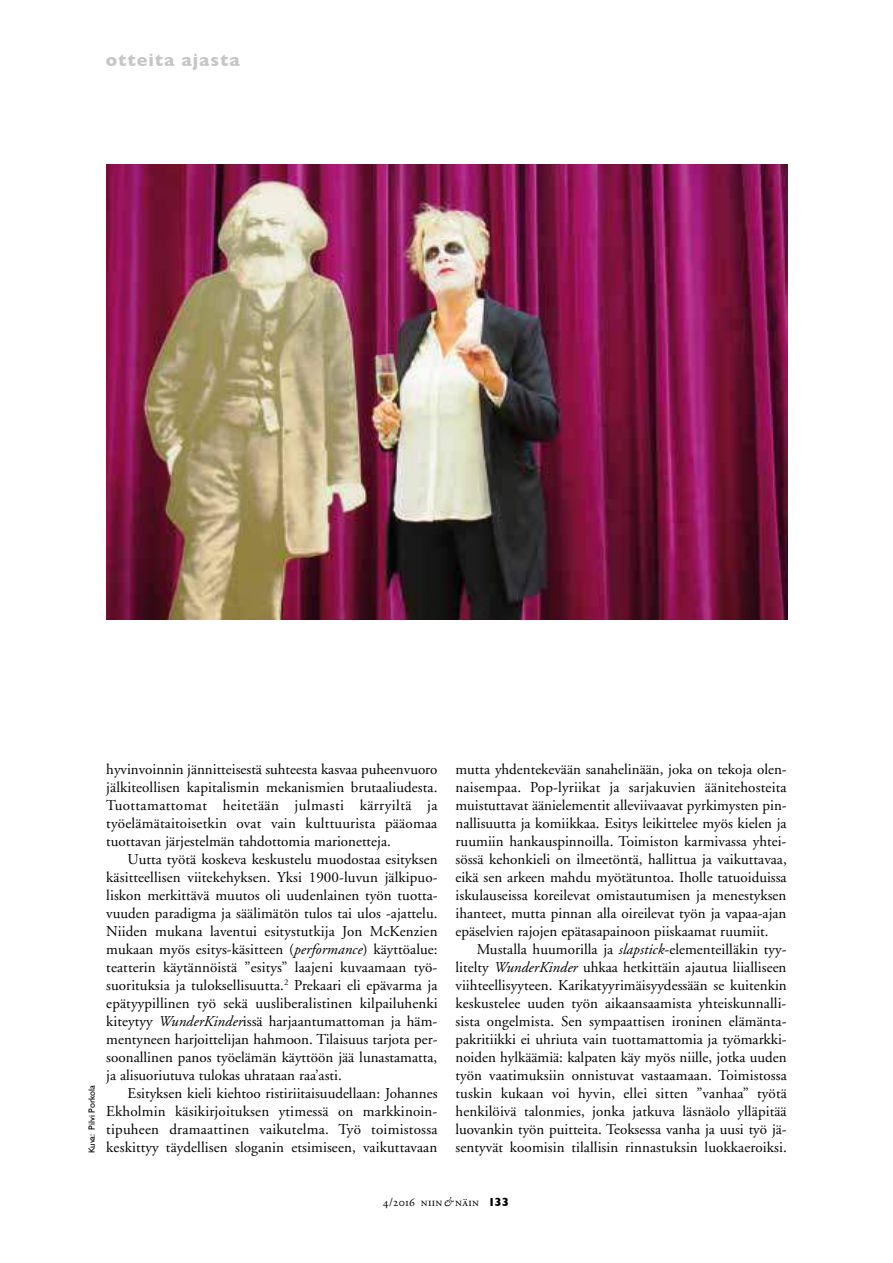
<style>
.page{position:relative;width:893px;height:1263px;background:#fff}
.page>*{position:absolute;margin:0;border:0;box-sizing:border-box;transform-origin:0 0}
.t1{font:700 18px "Gill Sans";letter-spacing:.05em;color:#c5c6c8}
.t2{font:15px/18px "Adobe Garamond";color:#000;text-align:justify}
.t3{font:12px "Adobe Garamond Regular SC";letter-spacing:.02em;color:#000}
.t4{font:9px "Gill Sans";color:#000}
.s1{font-style:italic}
.s2{font-family:"Adobe Garamond";font-style:italic}
.s3{font-family:"Gill Sans";font-weight:700}
</style>
<div class="page">
<img style="left:106px;top:165px;width:682px;height:454px">
<p class="t1" style="left:106px;top:54px;width:135px">otteita ajasta</p>
<p class="t4" style="left:87px;top:1153px;width:70px;rotate:-90deg">Kuva: Pilvi Porkola</p>
<p class="t2" style="left:106px;top:761px;width:333px">hyvinvoinnin jännitteisestä suhteesta kasvaa puheenvuoro jälkiteollisen kapitalismin mekanismien brutaaliudesta.<br>Tuottamattomat heitetään julmasti kärryiltä ja työelämätaitoisetkin ovat vain kulttuurista pääomaa tuottavan järjestelmän tahdottomia marionetteja.</p>
<p class="t2" style="left:106px;top:851px;width:333px;text-indent:21px">Uutta työtä koskeva keskustelu muodostaa esityksen käsitteellisen viitekehyksen. Yksi 1900-luvun jälkipuo&shy;liskon merkittävä muutos oli uudenlainen työn tuotta&shy;vuuden paradigma ja säälimätön tulos tai ulos -ajattelu.<br>Niiden mukana laventui esitystutkija Jon McKenzien mukaan myös esitys-käsitteen (<span class="s1">performance</span>) käyttöalue: teatterin käytännöistä ”esitys” laajeni kuvaamaan työ&shy;suorituksia ja tuloksellisuutta.<sup>2</sup> Prekaari eli epävarma ja epätyypillinen työ sekä uusliberalistinen kilpailuhenki kiteytyy <span class="s1">WunderKinder</span>issä harjaantumattoman ja häm&shy;mentyneen harjoittelijan hahmoon. Tilaisuus tarjota per&shy;soonallinen panos työelämän käyttöön jää lunastamatta, ja alisuoriutuva tulokas uhrataan raa’asti.</p>
<p class="t2" style="left:106px;top:1085px;width:333px;text-indent:21px">Esityksen kieli kiehtoo ristiriitaisuudellaan: Johannes Ekholmin käsikirjoituksen ytimessä on markkinoin&shy;tipuheen dramaattinen vaikutelma. Työ toimistossa keskittyy täydellisen sloganin etsimiseen, vaikuttavaan</p>
<p class="t2" style="left:455px;top:761px;width:333px">mutta yhdentekevään sanahelinään, joka on tekoja olen&shy;naisempaa. Pop-lyriikat ja sarjakuvien äänitehosteita muistuttavat äänielementit alleviivaavat pyrkimysten pin&shy;nallisuutta ja komiikkaa. Esitys leikittelee myös kielen ja ruumiin hankauspinnoilla. Toimiston karmivassa yhtei&shy;sössä kehonkieli on ilmeetöntä, hallittua ja vaikuttavaa, eikä sen arkeen mahdu myötätuntoa. Iholle tatuoiduissa iskulauseissa koreilevat omistautumisen ja menestyksen ihanteet, mutta pinnan alla oireilevat työn ja vapaa-ajan epäselvien rajojen epätasapainoon piiskaamat ruumiit.</p>
<p class="t2" style="left:455px;top:941px;width:333px;text-indent:21px">Mustalla huumorilla ja <span class="s1">slapstick</span>-elementeilläkin tyy&shy;litelty <span class="s1">WunderKinder</span> uhkaa hetkittäin ajautua liialliseen viihteellisyyteen. Karikatyyrimäisyydessään se kuitenkin keskustelee uuden työn aikaansaamista yhteiskunnalli&shy;sista ongelmista. Sen sympaattisen ironinen elämänta&shy;pakritiikki ei uhriuta vain tuottamattomia ja työmarkki&shy;noiden hylkäämiä: kalpaten käy myös niille, jotka uuden työn vaatimuksiin onnistuvat vastaamaan. Toimistossa tuskin kukaan voi hyvin, ellei sitten ”vanhaa” työtä henkilöivä talonmies, jonka jatkuva läsnäolo ylläpitää luovankin työn puitteita. Teoksessa vanha ja uusi työ jä-</p>
<p class="t2" style="left:455px;top:1139px;width:333px">sentyvät koomisin tilallisin rinnastuksin luokkaeroiksi.</p>
<p class="t3" style="left:383px;top:1198px;width:128px">4/2016 niin <span class="s2">&amp;</span> näin <span class="s3">133</span></p>
</div>
